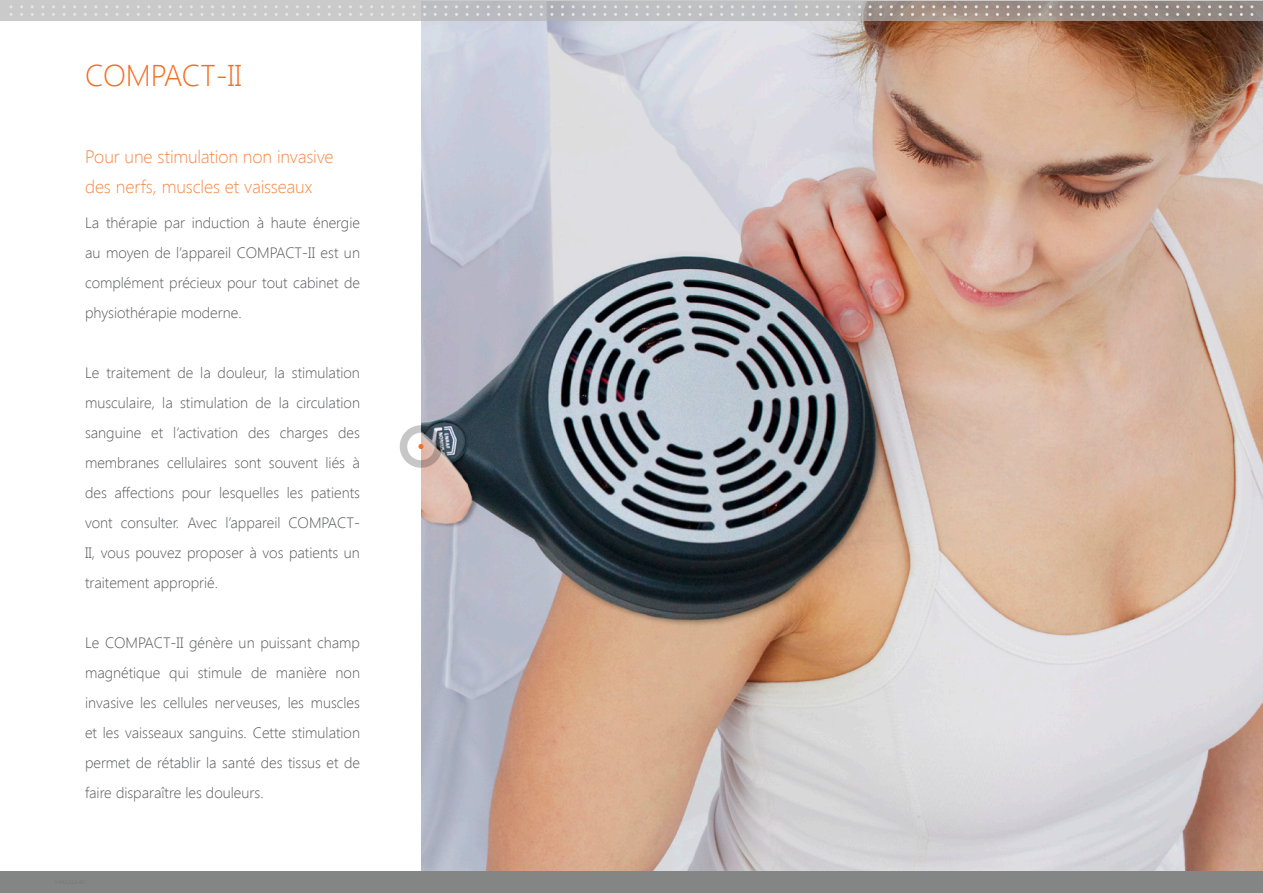
<style>
.page{position:relative;width:1263px;height:893px;background:#fff}
.page>*{position:absolute;margin:0;border:0;box-sizing:border-box;transform-origin:0 0}
.t1{font:300 30px "Segoe UI";color:#f36e21}
.t2{font:300 18px/30px "Segoe UI";letter-spacing:-.01em;color:#f68945}
.A_Tekst_vlak_10_pt_L{font:300 15px/30px "Segoe UI";color:#57585a;text-align:justify}
</style>
<div class="page">
<img style="left:421px;top:21px;width:842px;height:850px">
<div style="left:0;top:871px;width:1263px;height:22px;background:#848585"></div>
<svg style="left:0;top:0;width:1263px;height:21px;background:#b7b3b2"></svg>
<svg style="left:10px;top:5px;width:3px;height:11px"></svg>
<svg style="left:1240px;top:5px;width:3px;height:11px"></svg>
<svg style="left:1250px;top:5px;width:3px;height:11px"></svg>
<svg style="left:20px;top:5px;width:3px;height:11px"></svg>
<svg style="left:31px;top:5px;width:3px;height:11px"></svg>
<svg style="left:41px;top:5px;width:3px;height:11px"></svg>
<svg style="left:52px;top:5px;width:3px;height:11px"></svg>
<svg style="left:63px;top:5px;width:3px;height:11px"></svg>
<svg style="left:73px;top:5px;width:3px;height:11px"></svg>
<svg style="left:84px;top:5px;width:3px;height:11px"></svg>
<svg style="left:94px;top:5px;width:3px;height:11px"></svg>
<svg style="left:105px;top:5px;width:3px;height:11px"></svg>
<svg style="left:116px;top:5px;width:3px;height:11px"></svg>
<svg style="left:126px;top:5px;width:3px;height:11px"></svg>
<svg style="left:137px;top:5px;width:3px;height:11px"></svg>
<svg style="left:147px;top:5px;width:3px;height:11px"></svg>
<svg style="left:158px;top:5px;width:3px;height:11px"></svg>
<svg style="left:169px;top:5px;width:3px;height:11px"></svg>
<svg style="left:179px;top:5px;width:3px;height:11px"></svg>
<svg style="left:190px;top:5px;width:3px;height:11px"></svg>
<svg style="left:200px;top:5px;width:3px;height:11px"></svg>
<svg style="left:211px;top:5px;width:3px;height:11px"></svg>
<svg style="left:222px;top:5px;width:3px;height:11px"></svg>
<svg style="left:232px;top:5px;width:3px;height:11px"></svg>
<svg style="left:243px;top:5px;width:3px;height:11px"></svg>
<svg style="left:253px;top:5px;width:3px;height:11px"></svg>
<svg style="left:264px;top:5px;width:3px;height:11px"></svg>
<svg style="left:275px;top:5px;width:3px;height:11px"></svg>
<svg style="left:285px;top:5px;width:3px;height:11px"></svg>
<svg style="left:296px;top:5px;width:3px;height:11px"></svg>
<svg style="left:306px;top:5px;width:3px;height:11px"></svg>
<svg style="left:317px;top:5px;width:3px;height:11px"></svg>
<svg style="left:328px;top:5px;width:3px;height:11px"></svg>
<svg style="left:338px;top:5px;width:3px;height:11px"></svg>
<svg style="left:349px;top:5px;width:3px;height:11px"></svg>
<svg style="left:359px;top:5px;width:4px;height:11px"></svg>
<svg style="left:370px;top:5px;width:3px;height:11px"></svg>
<svg style="left:381px;top:5px;width:3px;height:11px"></svg>
<svg style="left:391px;top:5px;width:3px;height:11px"></svg>
<svg style="left:402px;top:5px;width:3px;height:11px"></svg>
<svg style="left:413px;top:5px;width:3px;height:11px"></svg>
<svg style="left:423px;top:5px;width:3px;height:11px"></svg>
<svg style="left:434px;top:5px;width:3px;height:11px"></svg>
<svg style="left:466px;top:5px;width:3px;height:11px"></svg>
<svg style="left:476px;top:5px;width:3px;height:11px"></svg>
<svg style="left:487px;top:5px;width:3px;height:11px"></svg>
<svg style="left:497px;top:5px;width:3px;height:11px"></svg>
<svg style="left:508px;top:5px;width:3px;height:11px"></svg>
<svg style="left:519px;top:5px;width:3px;height:11px"></svg>
<svg style="left:529px;top:5px;width:3px;height:11px"></svg>
<svg style="left:540px;top:5px;width:3px;height:11px"></svg>
<svg style="left:550px;top:5px;width:3px;height:11px"></svg>
<svg style="left:561px;top:5px;width:3px;height:11px"></svg>
<svg style="left:572px;top:5px;width:3px;height:11px"></svg>
<svg style="left:582px;top:5px;width:3px;height:11px"></svg>
<svg style="left:593px;top:5px;width:3px;height:11px"></svg>
<svg style="left:603px;top:5px;width:3px;height:11px"></svg>
<svg style="left:614px;top:5px;width:3px;height:11px"></svg>
<svg style="left:625px;top:5px;width:3px;height:11px"></svg>
<svg style="left:635px;top:5px;width:3px;height:11px"></svg>
<svg style="left:646px;top:5px;width:3px;height:11px"></svg>
<svg style="left:656px;top:5px;width:3px;height:11px"></svg>
<svg style="left:667px;top:5px;width:3px;height:11px"></svg>
<svg style="left:678px;top:5px;width:3px;height:11px"></svg>
<svg style="left:688px;top:5px;width:3px;height:11px"></svg>
<svg style="left:699px;top:5px;width:3px;height:11px"></svg>
<svg style="left:709px;top:5px;width:3px;height:11px"></svg>
<svg style="left:720px;top:5px;width:3px;height:11px"></svg>
<svg style="left:731px;top:5px;width:3px;height:11px"></svg>
<svg style="left:741px;top:5px;width:3px;height:11px"></svg>
<svg style="left:752px;top:5px;width:3px;height:11px"></svg>
<svg style="left:762px;top:5px;width:3px;height:11px"></svg>
<svg style="left:773px;top:5px;width:3px;height:11px"></svg>
<svg style="left:784px;top:5px;width:3px;height:11px"></svg>
<svg style="left:794px;top:5px;width:3px;height:11px"></svg>
<svg style="left:805px;top:5px;width:3px;height:11px"></svg>
<svg style="left:815px;top:5px;width:4px;height:11px"></svg>
<svg style="left:826px;top:5px;width:3px;height:11px"></svg>
<svg style="left:837px;top:5px;width:3px;height:11px"></svg>
<svg style="left:847px;top:5px;width:3px;height:11px"></svg>
<svg style="left:858px;top:5px;width:3px;height:11px"></svg>
<svg style="left:869px;top:5px;width:3px;height:11px"></svg>
<svg style="left:879px;top:5px;width:3px;height:11px"></svg>
<svg style="left:444px;top:5px;width:3px;height:11px"></svg>
<svg style="left:455px;top:5px;width:3px;height:11px"></svg>
<svg style="left:890px;top:5px;width:3px;height:11px"></svg>
<svg style="left:900px;top:5px;width:3px;height:11px"></svg>
<svg style="left:911px;top:5px;width:3px;height:11px"></svg>
<svg style="left:922px;top:5px;width:3px;height:11px"></svg>
<svg style="left:953px;top:5px;width:3px;height:11px"></svg>
<svg style="left:964px;top:5px;width:3px;height:11px"></svg>
<svg style="left:975px;top:5px;width:3px;height:11px"></svg>
<svg style="left:985px;top:5px;width:3px;height:11px"></svg>
<svg style="left:996px;top:5px;width:3px;height:11px"></svg>
<svg style="left:1006px;top:5px;width:3px;height:11px"></svg>
<svg style="left:1017px;top:5px;width:3px;height:11px"></svg>
<svg style="left:1028px;top:5px;width:3px;height:11px"></svg>
<svg style="left:1038px;top:5px;width:3px;height:11px"></svg>
<svg style="left:1049px;top:5px;width:3px;height:11px"></svg>
<svg style="left:1059px;top:5px;width:3px;height:11px"></svg>
<svg style="left:1070px;top:5px;width:3px;height:11px"></svg>
<svg style="left:1081px;top:5px;width:3px;height:11px"></svg>
<svg style="left:1091px;top:5px;width:3px;height:11px"></svg>
<svg style="left:1102px;top:5px;width:3px;height:11px"></svg>
<svg style="left:1112px;top:5px;width:3px;height:11px"></svg>
<svg style="left:932px;top:5px;width:3px;height:11px"></svg>
<svg style="left:943px;top:5px;width:3px;height:11px"></svg>
<svg style="left:1123px;top:5px;width:3px;height:11px"></svg>
<svg style="left:1134px;top:5px;width:3px;height:11px"></svg>
<svg style="left:1144px;top:5px;width:3px;height:11px"></svg>
<svg style="left:1155px;top:5px;width:3px;height:11px"></svg>
<svg style="left:1165px;top:5px;width:3px;height:11px"></svg>
<svg style="left:1176px;top:5px;width:3px;height:11px"></svg>
<svg style="left:1187px;top:5px;width:3px;height:11px"></svg>
<svg style="left:1197px;top:5px;width:3px;height:11px"></svg>
<svg style="left:1208px;top:5px;width:3px;height:11px"></svg>
<svg style="left:1218px;top:5px;width:3px;height:11px"></svg>
<svg style="left:1229px;top:5px;width:3px;height:11px"></svg>
<div style="left:400px;top:425px;width:42px;height:43px;border:8px solid #231f20;border-radius:50%"></div>
<svg style="left:418px;top:444px;width:5px;height:5px"></svg>
<p class="t1" style="left:85px;top:54px;width:158px">COMPACT-II</p>
<p class="t2" style="left:85px;top:141px;width:250px">Pour une stimulation non invasive des nerfs, muscles et vaisseaux</p>
<p class="A_Tekst_vlak_10_pt_L" style="left:85px;top:207px;width:276px">La thérapie par induction à haute énergie au moyen de l’appareil COMPACT-II est un complément précieux pour tout cabinet de physiothérapie moderne.</p>
<p class="A_Tekst_vlak_10_pt_L" style="left:85px;top:357px;width:276px">Le traitement de la douleur, la stimulation musculaire, la stimulation de la circulation sanguine et l’activation des charges des membranes cellulaires sont souvent liés à des affections pour lesquelles les patients vont consulter. Avec l’appareil COMPACT-II, vous pouvez proposer à vos patients un traitement approprié.</p>
<p class="A_Tekst_vlak_10_pt_L" style="left:85px;top:627px;width:276px">Le COMPACT-II génère un puissant champ magnétique qui stimule de manière non invasive les cellules nerveuses, les muscles et les vaisseaux sanguins. Cette stimulation permet de rétablir la santé des tissus et de faire disparaître les douleurs.</p>
</div>
